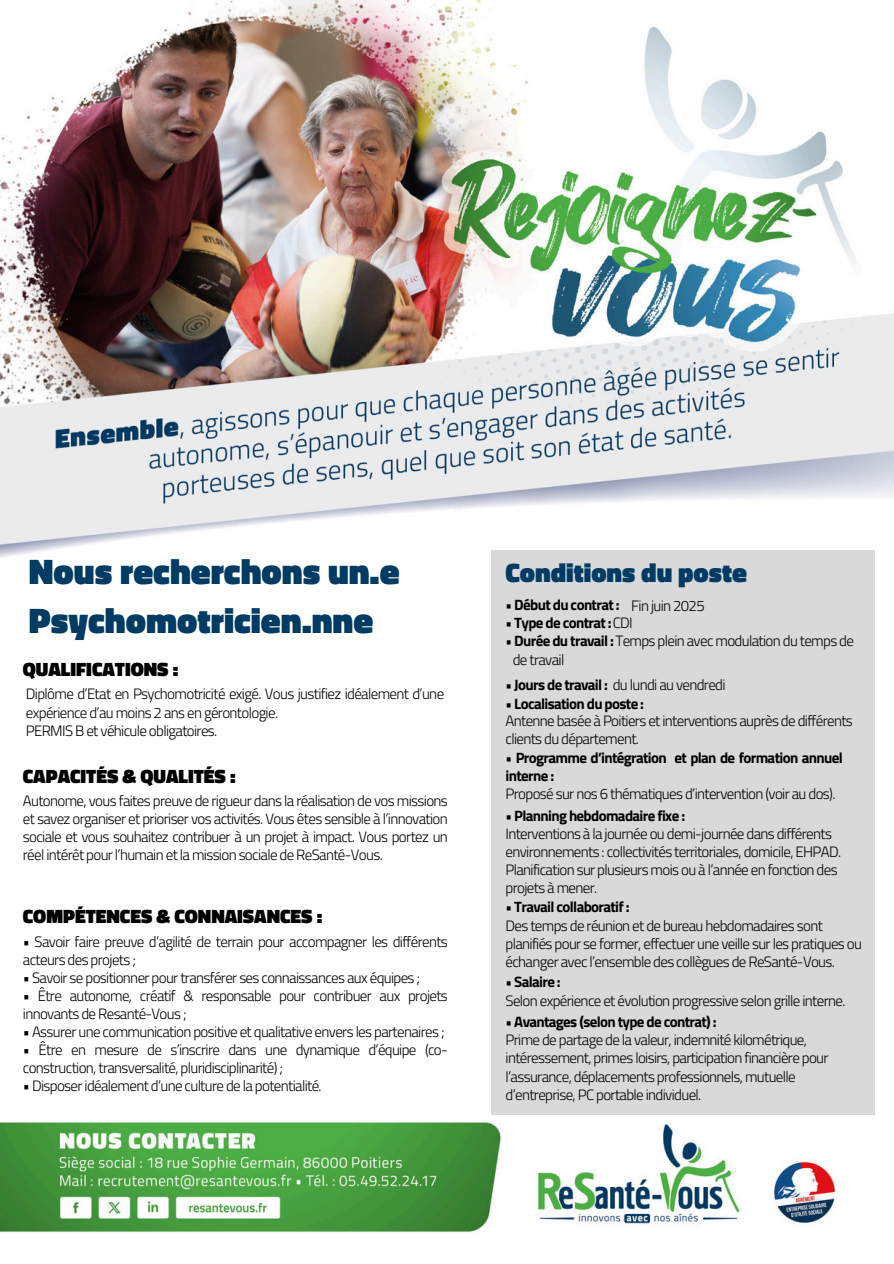
<style>
.page{position:relative;width:894px;height:1264px;background:#fff}
.page>*{position:absolute;margin:0;border:0;box-sizing:border-box;transform-origin:0 0}
.t1{font:900 36px/49.5px "Titillium Web";color:#003b64}
.t2{font:900 27px "Titillium Web";color:#003b64}
.t3{font:900 19.5px "Titillium Web";color:#000}
.t4{font:300 15px/18px "Titillium Web";letter-spacing:-.045em;color:#000}
.t5{font:700 15px/18px "Titillium Web";letter-spacing:-.045em;color:#000}
.s1{font-weight:300}
.s2{font-weight:700}
</style>
<div class="page">
<img style="left:0;top:0;width:893px;height:1233px">
<div style="left:491px;top:550px;width:383px;height:564px;background:#d9d9d9"></div>
<h1 class="t1" style="left:29px;top:545px;width:372px">Nous recherchons un.e<br>Psychomotricien.nne</h1>
<h3 class="t3" style="left:23px;top:654px;width:157px">QUALIFICATIONS :</h3>
<h3 class="t4" style="left:26px;top:685px;width:420px">Diplôme d’Etat en Psychomotricité exigé. Vous justifiez idéalement d’une expérience d’au moins 2 ans en gérontologie.</h3>
<p class="t4" style="left:26px;top:721px;width:193px">PERMIS B et véhicule obligatoires.</p>
<p class="t3" style="left:23px;top:761px;width:214px">CAPACITÉS &amp; QUALITÉS :</p>
<h3 class="t4" style="left:23px;top:791px;width:426px;text-align:justify">Autonome, vous faites preuve de rigueur dans la réalisation de vos missions et savez organiser et prioriser vos activités. Vous êtes sensible à l’innovation sociale et vous souhaitez contribuer à un projet à impact. Vous portez un réel intérêt pour l’humain et la mission sociale de ReSanté-Vous.</h3>
<p class="t3" style="left:23px;top:900px;width:301px">COMPÉTENCES &amp; CONNAISANCES :</p>
<p class="t4" style="left:23px;top:932px;width:426px">• Savoir faire preuve d’agilité de terrain pour accompagner les différents acteurs des projets ;</p>
<p class="t4" style="left:23px;top:968px;width:398px">• Savoir se positionner pour transférer ses connaissances aux équipes ;</p>
<p class="t4" style="left:23px;top:986px;width:426px">• Être autonome, créatif &amp; responsable pour contribuer aux projets innovants de Resanté-Vous ;</p>
<p class="t4" style="left:23px;top:1022px;width:423px">• Assurer une communication positive et qualitative envers les partenaires ;</p>
<p class="t4" style="left:23px;top:1040px;width:426px">• Être en mesure de s’inscrire dans une dynamique d’équipe (co&shy;construction, transversalité, pluridisciplinarité) ;</p>
<p class="t4" style="left:23px;top:1076px;width:300px">• Disposer idéalement d’une culture de la potentialité.</p>
<p class="t2" style="left:505px;top:551px;width:243px">Conditions du poste</p>
<p class="t5" style="left:505px;top:595px;width:116px">• Début du contrat :</p>
<p class="t5" style="left:505px;top:613px;width:129px">• Type de contrat :<span class="s1">CDI</span></p>
<p class="t4" style="left:505px;top:632px;width:350px"><span class="s2">• Durée du travail :</span>Temps plein avec modulation du temps de</p>
<p class="t4" style="left:505px;top:675px;width:221px"><span class="s2">• Jours de travail :</span> du lundi au vendredi</p>
<p class="t5" style="left:505px;top:694px;width:140px">• Localisation du poste :</p>
<p class="t5" style="left:505px;top:748px;width:338px">• Programme d’intégration et plan de formation annuel interne :</p>
<p class="t4" style="left:631px;top:596px;width:75px">Fin juin 2025</p>
<p class="t4" style="left:512px;top:651px;width:53px">de travail</p>
<h2 class="t4" style="left:505px;top:711px;width:349px">Antenne basée à Poitiers et interventions auprès de différents clients du département.</h2>
<p class="t4" style="left:505px;top:784px;width:331px">Proposé sur nos 6 thématiques d’intervention (voir au dos).</p>
<p class="t5" style="left:505px;top:806px;width:181px">• Planning hebdomadaire fixe :</p>
<h4 class="t4" style="left:505px;top:824px;width:337px">Interventions à la journée ou demi-journée dans différents environnements : collectivités territoriales, domicile, EHPAD.<br>Planification sur plusieurs mois ou à l’année en fonction des projets à mener.</h4>
<p class="t4" style="left:505px;top:916px;width:358px">Des temps de réunion et de bureau hebdomadaires sont planifiés pour se former, effectuer une veille sur les pratiques ou échanger avec l’ensemble des collègues de ReSanté-Vous.</p>
<p class="t4" style="left:505px;top:991px;width:341px">Selon expérience et évolution progressive selon grille interne.</p>
<p class="t4" style="left:505px;top:1030px;width:324px">Prime de partage de la valeur, indemnité kilométrique, intéressement, primes loisirs, participation financière pour l’assurance, déplacements professionnels, mutuelle d’entreprise, PC portable individuel.</p>
<p class="t5" style="left:505px;top:897px;width:125px">• Travail collaboratif :</p>
<p class="t5" style="left:505px;top:972px;width:57px">• Salaire :</p>
<p class="t5" style="left:505px;top:1012px;width:213px">• Avantages (selon type de contrat) :</p>
</div>
